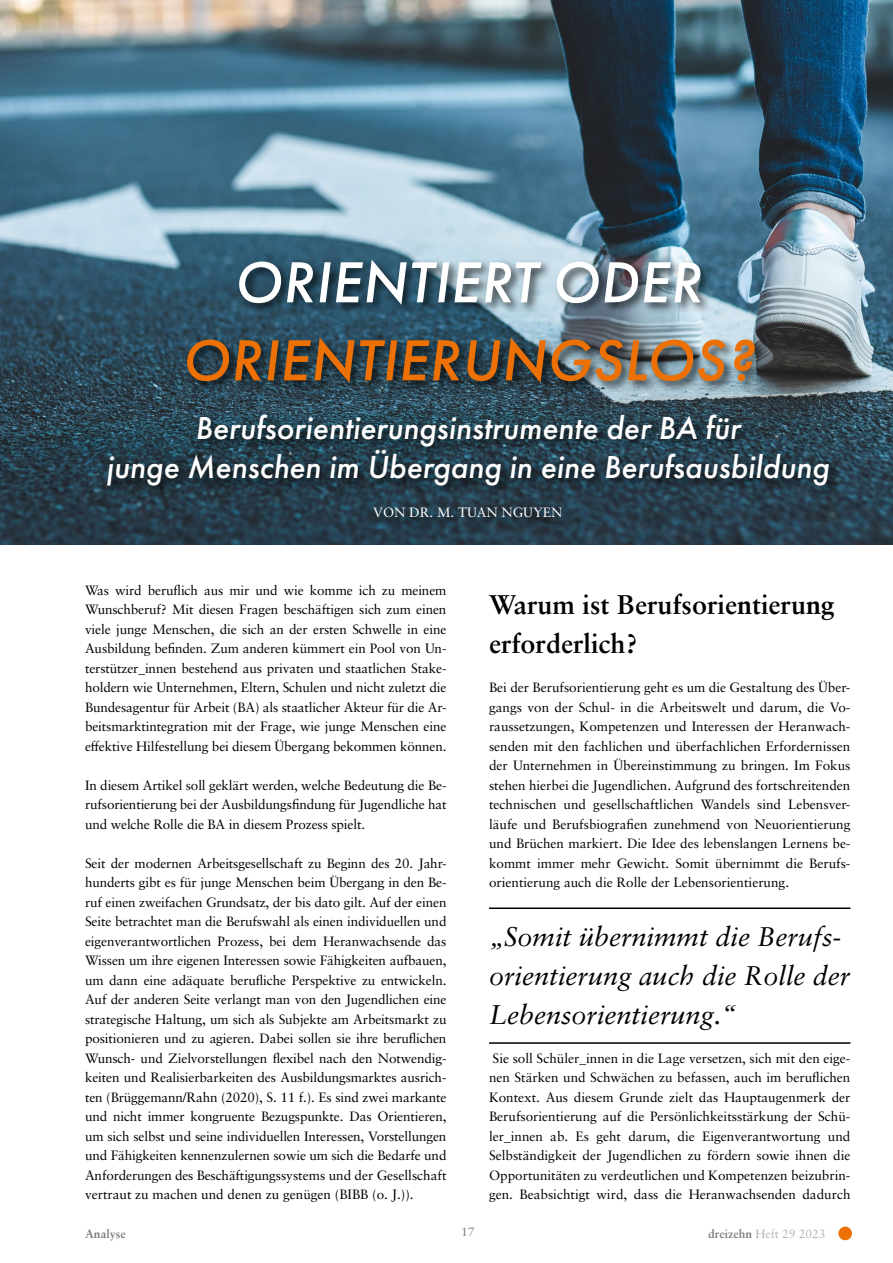
<style>
.page{position:relative;width:893px;height:1263px;background:#fff}
.page>*{position:absolute;margin:0;border:0;box-sizing:border-box;transform-origin:0 0}
._1_Überschriften_Art{font:italic 500 60px "Futura PT";letter-spacing:.01em;color:#ed7004}
._1_Überschriften_Art-2{font:italic 500 60px "Futura PT";letter-spacing:.01em;color:#fff}
._2_Unterüberschrifte{font:italic 500 33px/39px "Futura PT";color:#fff;text-align:center}
._6b_Zwischenzitate{font:italic 27px/39px "Sabon LT Pro";color:#000}
._6_Zwischenüberschri{font:700 27px/39px "Sabon LT Pro";color:#000}
._4_Fließtext{font:13.5px/19.5px "Sabon LT Pro";letter-spacing:-.01em;color:#000;text-align:justify}
._4_Fließtext-2{font:13.5px "Sabon LT Pro";color:#fff}
.t1{font:12px "Sabon LT Pro";color:#b3b2b2}
.t2{font:700 12px "Sabon LT Pro";color:#7c7b7b}
.t3{font:12px "Sabon LT Pro";color:#7c7b7b}
.s1{font-weight:700;color:#7c7b7b}
</style>
<div class="page">
<div style="left:838px;top:1226px;width:14px;height:14px;background:#ed7004;border-radius:50%"></div>
<img style="left:0;top:0;width:893px;height:544px">
<div style="left:104px;top:257px;width:737px;height:272px;background:#000;opacity:.75"></div>
<hr style="left:489px;top:1042px;width:361px;height:2px;background:#000">
<hr style="left:489px;top:907px;width:361px;height:2px;background:#000">
<p class="_1_Überschriften_Art-2" style="left:234px;top:245px;width:469px">ORIENTIERT ODER</p>
<p class="_1_Überschriften_Art" style="left:182px;top:323px;width:574px">ORIENTIERUNGSLOS?</p>
<p class="_2_Unterüberschrifte" style="left:106px;top:408px;width:725px">Berufsorientierungsinstrumente der BA für<br>junge Menschen im Übergang in eine Berufsausbildung</p>
<p class="_4_Fließtext-2" style="left:373px;top:504px;width:190px">VON DR. M. TUAN NGUYEN</p>
<p class="_4_Fließtext" style="left:85px;top:580px;width:363px">Was wird beruflich aus mir und wie komme ich zu meinem Wunschberuf? Mit diesen Fragen beschäftigen sich zum einen viele junge Menschen, die sich an der ersten Schwelle in eine Ausbildung befinden. Zum anderen kümmert ein Pool von Un&shy;terstützer_innen bestehend aus privaten und staatlichen Stake&shy;holdern wie Unternehmen, Eltern, Schulen und nicht zuletzt die Bundesagentur für Arbeit (BA) als staatlicher Akteur für die Ar&shy;beitsmarktintegration mit der Frage, wie junge Menschen eine effektive Hilfestellung bei diesem Übergang bekommen können.</p>
<p class="_4_Fließtext" style="left:85px;top:775px;width:363px">In diesem Artikel soll geklärt werden, welche Bedeutung die Be&shy;rufsorientierung bei der Ausbildungsfindung für Jugendliche hat und welche Rolle die BA in diesem Prozess spielt.</p>
<p class="_4_Fließtext" style="left:85px;top:853px;width:363px">Seit der modernen Arbeitsgesellschaft zu Beginn des 20. Jahr&shy;hunderts gibt es für junge Menschen beim Übergang in den Be&shy;ruf einen zweifachen Grundsatz, der bis dato gilt. Auf der einen Seite betrachtet man die Berufswahl als einen individuellen und eigenverantwortlichen Prozess, bei dem Heranwachsende das Wissen um ihre eigenen Interessen sowie Fähigkeiten aufbauen, um dann eine adäquate berufliche Perspektive zu entwickeln.<br>Auf der anderen Seite verlangt man von den Jugendlichen eine strategische Haltung, um sich als Subjekte am Arbeitsmarkt zu positionieren und zu agieren. Dabei sollen sie ihre beruflichen Wunsch- und Zielvorstellungen flexibel nach den Notwendig&shy;keiten und Realisierbarkeiten des Ausbildungsmarktes ausrich&shy;ten (Brüggemann/Rahn (2020), S. 11 f.). Es sind zwei markante und nicht immer kongruente Bezugspunkte. Das Orientieren, um sich selbst und seine individuellen Interessen, Vorstellungen und Fähigkeiten kennenzulernen sowie um sich die Bedarfe und Anforderungen des Beschäftigungssystems und der Gesellschaft vertraut zu machen und denen zu genügen (BIBB (o. J.)).</p>
<p class="t2" style="left:85px;top:1226px;width:42px">Analyse</p>
<p class="_6_Zwischenüberschri" style="left:489px;top:585px;width:347px">Warum ist Berufsorientierung erforderlich?</p>
<p class="_4_Fließtext" style="left:489px;top:677px;width:363px">Bei der Berufsorientierung geht es um die Gestaltung des Über&shy;gangs von der Schul- in die Arbeitswelt und darum, die Vo&shy;raussetzungen, Kompetenzen und Interessen der Heranwach&shy;senden mit den fachlichen und überfachlichen Erfordernissen der Unternehmen in Übereinstimmung zu bringen. Im Fokus stehen hierbei die Jugendlichen. Aufgrund des fortschreitenden technischen und gesellschaftlichen Wandels sind Lebensver&shy;läufe und Berufsbiografien zunehmend von Neuorientierung und Brüchen markiert. Die Idee des lebenslangen Lernens be&shy;kommt immer mehr Gewicht. Somit übernimmt die Berufs&shy;orientierung auch die Rolle der Lebensorientierung.</p>
<p class="_6b_Zwischenzitate" style="left:489px;top:916px;width:363px">„Somit übernimmt die Berufs&shy;orientierung auch die Rolle der<br>Lebensorientierung.“</p>
<p class="_4_Fließtext" style="left:489px;top:1048px;width:363px">Sie soll Schüler_innen in die Lage versetzen, sich mit den eige&shy;nen Stärken und Schwächen zu befassen, auch im beruflichen Kontext. Aus diesem Grunde zielt das Hauptaugenmerk der Berufsorientierung auf die Persönlichkeitsstärkung der Schü&shy;ler_innen ab. Es geht darum, die Eigenverantwortung und Selbständigkeit der Jugendlichen zu fördern sowie ihnen die Opportunitäten zu verdeutlichen und Kompetenzen beizubrin&shy;gen. Beabsichtigt wird, dass die Heranwachsenden dadurch</p>
<p class="t3" style="left:461px;top:1224px;width:15px">17</p>
<p class="t1" style="left:708px;top:1226px;width:119px"><span class="s1">dreizehn</span> Heft 29 2023</p>
</div>
